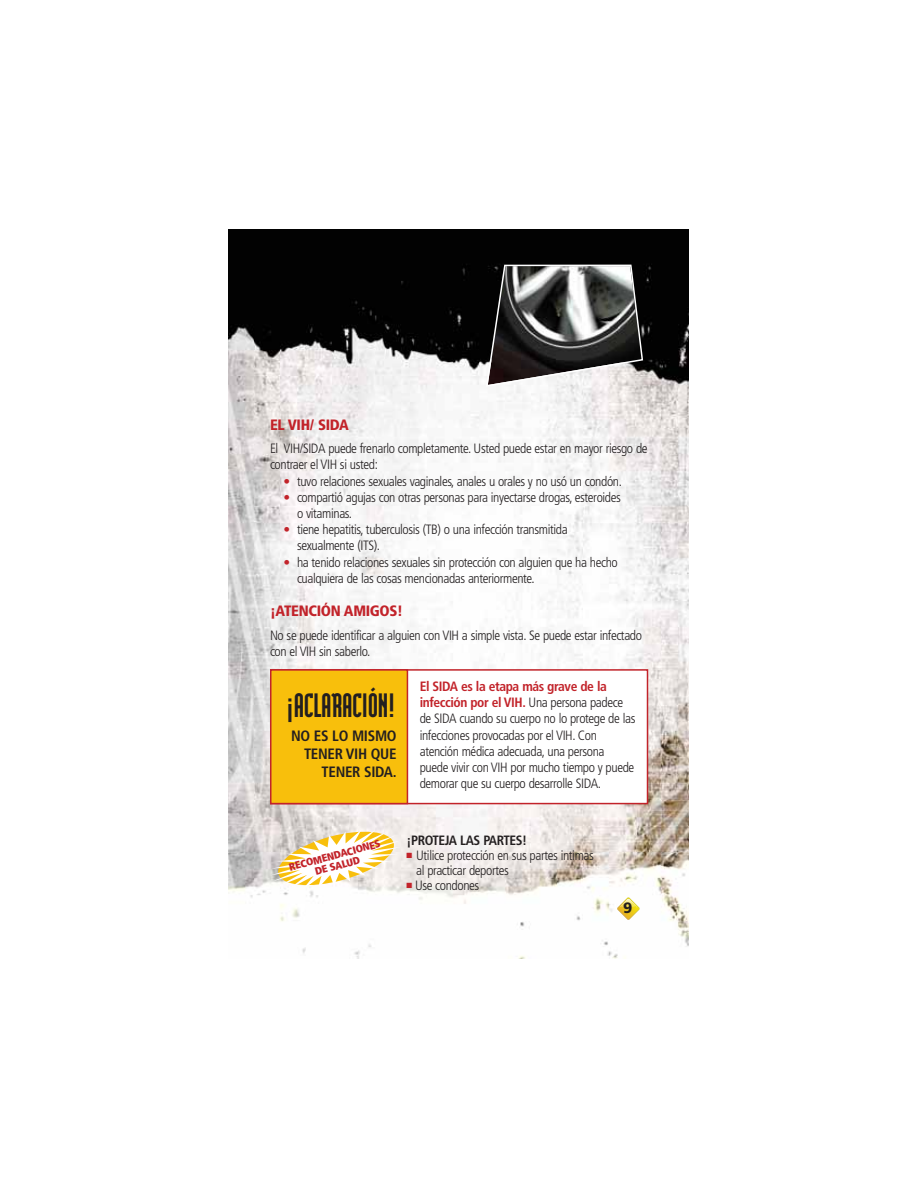
<style>
.page{position:relative;width:918px;height:1188px;background:#fff}
.page>*{position:absolute;margin:0;border:0;box-sizing:border-box;transform-origin:0 0}
.t1{font:900 40.5px "Modula";letter-spacing:-.01em;color:#231f20}
.t2{font:700 condensed 15px/18px "Frutiger";letter-spacing:-.02em;color:#231f20;text-align:right}
.t3{font:900 condensed 15px "Frutiger";letter-spacing:-.02em;color:#c2232a}
.t4{font:900 15px "Frutiger";color:#231f20}
.t5{font:300 condensed 13.5px/16.2px "Frutiger";letter-spacing:-.03em;color:#231f20}
.t6{font:700 condensed 13.5px "Frutiger";letter-spacing:-.03em;color:#231f20}
.t7{font:900 condensed 10.5px/10.5px "Frutiger";color:#c2232a;text-align:center}
.s1{color:#c2232a}
.s2{font-weight:700;color:#c2232a}
</style>
<div class="page">
<img style="left:229px;top:230px;width:460px;height:729px">
<svg style="left:617px;top:897px;width:23px;height:23px"></svg>
<img style="left:621px;top:899px;width:15px;height:7px">
<svg style="left:270px;top:828px;width:131px;height:62px"></svg>
<div style="left:272px;top:671px;width:375px;height:132px;background:#fff"></div>
<div style="left:270px;top:669px;width:378px;height:135px;border:2px solid #c2232a"></div>
<div style="left:272px;top:671px;width:135px;height:132px;background:#f8bf0c"></div>
<div style="left:270px;top:669px;width:138px;height:135px;border:2px solid #c2232a"></div>
<svg style="left:486px;top:265px;width:157px;height:122px"></svg>
<p class="t3" style="left:270px;top:419px;width:81px">EL VIH/ SIDA</p>
<p class="t5" style="left:270px;top:441px;width:379px">El VIH/SIDA puede frenarlo completamente. Usted puede estar en mayor riesgo de contraer el VIH si usted:</p>
<p class="t5" style="left:284px;top:474px;width:340px"><span class="s1">•</span> tuvo relaciones sexuales vaginales, anales u orales y no usó un condón.</p>
<p class="t5" style="left:297px;top:490px;width:325px;text-indent:-14px"><span class="s1">•</span> compartió agujas con otras personas para inyectarse drogas, esteroides o vitaminas.</p>
<p class="t5" style="left:297px;top:522px;width:272px;text-indent:-14px"><span class="s1">•</span> tiene hepatitis, tuberculosis (TB) o una infección transmitida sexualmente (ITS).</p>
<p class="t5" style="left:297px;top:555px;width:322px;text-indent:-14px"><span class="s1">•</span> ha tenido relaciones sexuales sin protección con alguien que ha hecho cualquiera de las cosas mencionadas anteriormente.</p>
<p class="t3" style="left:270px;top:605px;width:135px">¡ATENCIÓN AMIGOS!</p>
<p class="t5" style="left:270px;top:628px;width:374px">No se puede identificar a alguien con VIH a simple vista. Se puede estar infectado con el VIH sin saberlo.</p>
<h1 class="t1" style="left:286px;top:679px;width:112px">¡ACLARACIÓN!</h1>
<p class="t2" style="left:291px;top:728px;width:107px">NO ES LO MISMO<br>TENER VIH QUE<br>TENER SIDA.</p>
<p class="t5" style="left:420px;top:679px;width:217px"><span class="s2">El SIDA es la etapa más grave de la infección por el VIH.</span> Una persona padece de SIDA cuando su cuerpo no lo protege de las infecciones provocadas por el VIH. Con atención médica adecuada, una persona puede vivir con VIH por mucho tiempo y puede demorar que su cuerpo desarrolle SIDA.</p>
<p class="t7" style="left:288px;top:863px;width:96px;rotate:-15deg">RECOMENDACIONES<br>DE SALUD</p>
<p class="t6" style="left:407px;top:835px;width:122px">¡PROTEJA LAS PARTES!</p>
<p class="t5" style="left:416px;top:849px;width:179px;line-height:15px;text-indent:-10px"><span class="s1">■</span> Utilice protección en sus partes intimas al practicar deportes</p>
<p class="t5" style="left:407px;top:878px;width:74px"><span class="s1">■</span> Use condones</p>
<p class="t4" style="left:623px;top:902px;width:11px">9</p>
</div>
